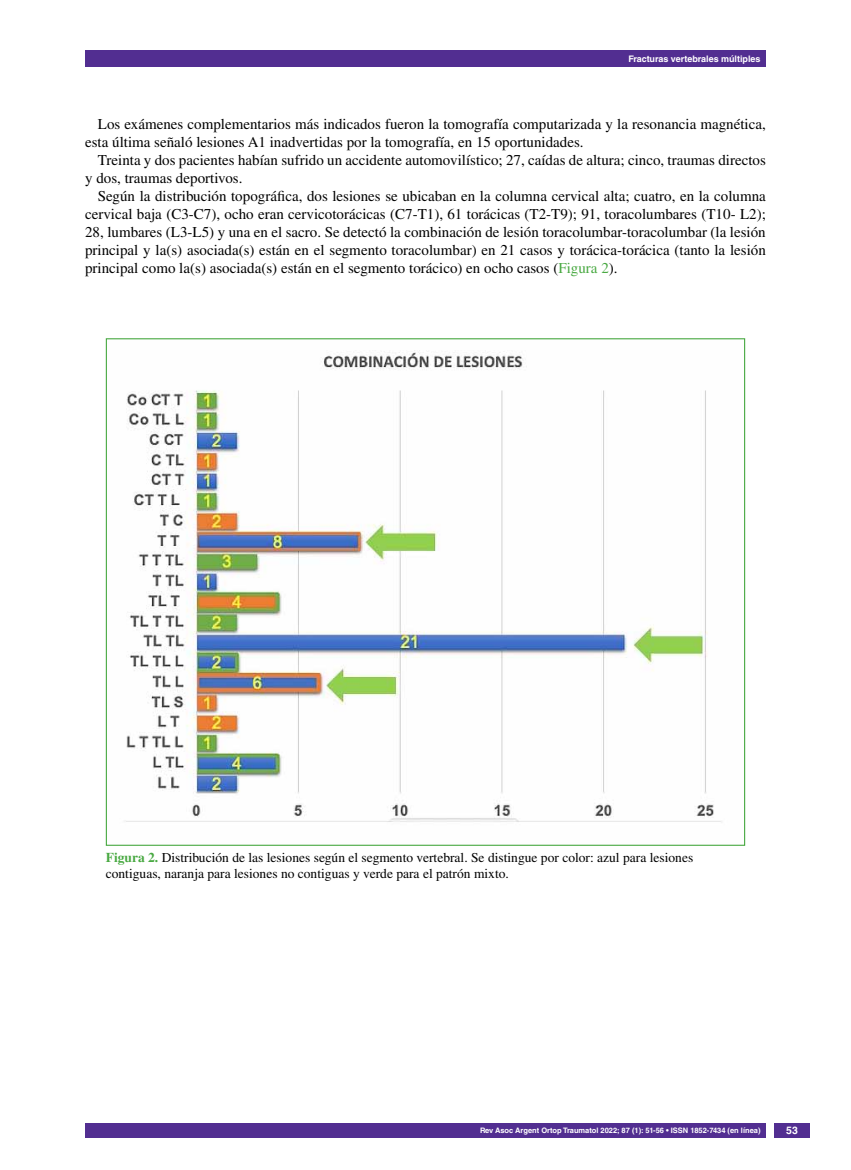
<style>
.page{position:relative;width:851px;height:1170px;background:#fff}
.page>*{position:absolute;margin:0;border:0;box-sizing:border-box;transform-origin:0 0}
.t1{font:15px/18px "Times LT Std";color:#000}
.t2{font:13.5px/16.2px "Times LT Std";color:#000}
.t3{font:700 10.5px "Helvetica LT Std";color:#fff}
.t4{font:700 9px "Helvetica LT Std";color:#fff}
.t5{font:700 7.5px "Helvetica LT Std";color:#fff}
.s1{color:#49a942}
.s2{font-weight:700;color:#49a942}
</style>
<div class="page">
<div style="left:85px;top:50px;width:680px;height:17px;background:#522e91"></div>
<div style="left:85px;top:1123px;width:680px;height:14px;background:#522e91"></div>
<div style="left:774px;top:1123px;width:35px;height:14px;background:#522e91"></div>
<img style="left:126px;top:350px;width:596px;height:472px">
<p class="t4" style="left:628px;top:53px;width:133px">Fracturas vertebrales múltiples</p>
<p class="t1" style="left:85px;top:115px;width:682px;text-indent:13px">Los exámenes complementarios más indicados fueron la tomografía computarizada y la resonancia magnética, esta última señaló lesiones A1 inadvertidas por la tomografía, en 15 oportunidades.</p>
<p class="t1" style="left:85px;top:151px;width:682px;text-indent:13px">Treinta y dos pacientes habían sufrido un accidente automovilístico; 27, caídas de altura; cinco, traumas directos y dos, traumas deportivos.</p>
<p class="t1" style="left:85px;top:187px;width:682px;text-align:justify;text-indent:13px">Según la distribución topográfica, dos lesiones se ubicaban en la columna cervical alta; cuatro, en la columna cervical baja (C3-C7), ocho eran cervicotorácicas (C7-T1), 61 torácicas (T2-T9); 91, toracolumbares (T10- L2); 28, lumbares (L3-L5) y una en el sacro. Se detectó la combinación de lesión toracolumbar-toracolumbar (la lesión principal y la(s) asociada(s) están en el segmento toracolumbar) en 21 casos y torácica-torácica (tanto la lesión principal como la(s) asociada(s) están en el segmento torácico) en ocho casos (<span class="s1">Figura 2</span>).</p>
<p class="t2" style="left:106px;top:849px;width:589px"><span class="s2">Figura 2.</span> Distribución de las lesiones según el segmento vertebral. Se distingue por color: azul para lesiones contiguas, naranja para lesiones no contiguas y verde para el patrón mixto.</p>
<p class="t5" style="left:480px;top:1125px;width:282px">Rev Asoc Argent Ortop Traumatol 2022; 87 (1): 51-56 • ISSN 1852-7434 (en línea)</p>
<p class="t3" style="left:786px;top:1124px;width:13px">53</p>
</div>
